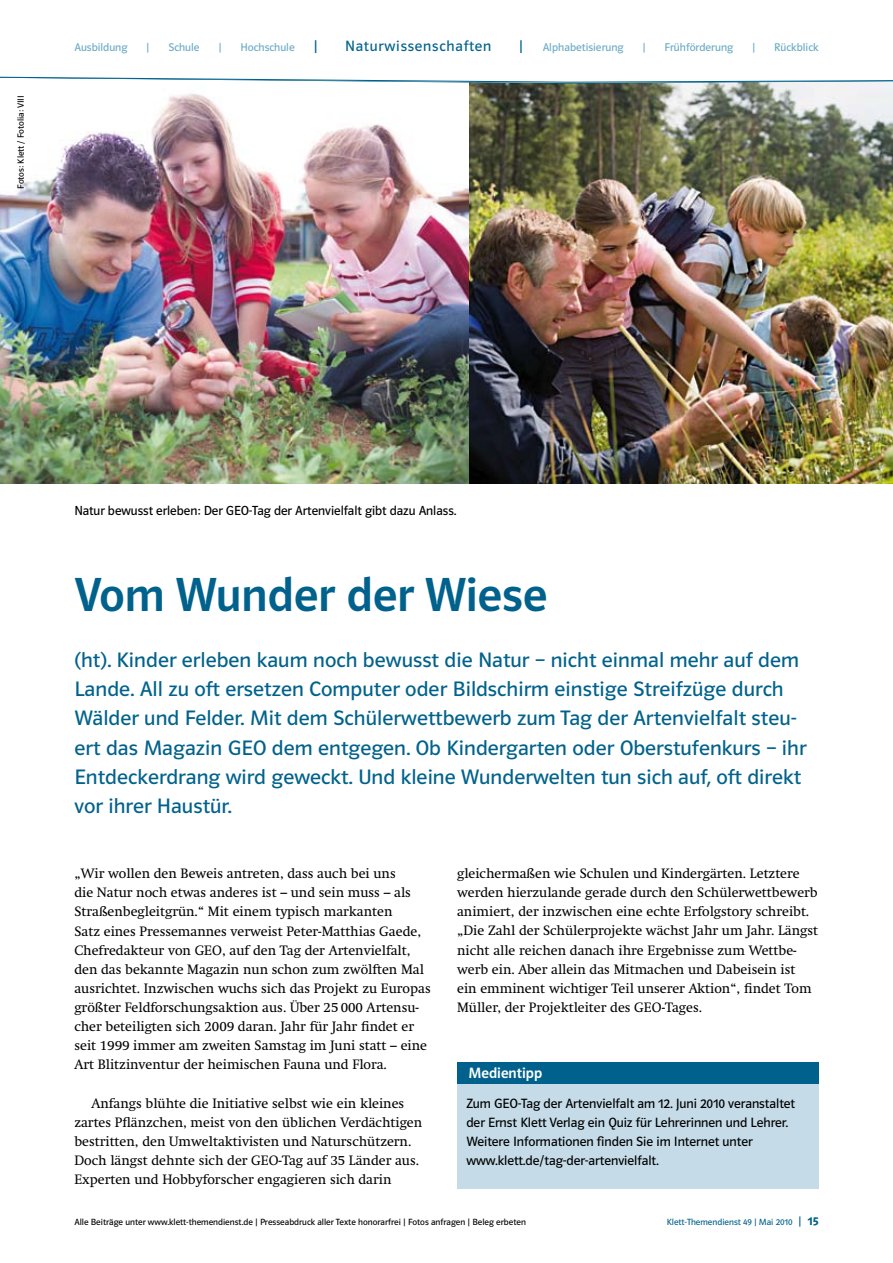
<style>
.page{position:relative;width:893px;height:1263px;background:#fff}
.page>*{position:absolute;margin:0;border:0;box-sizing:border-box;transform-origin:0 0}
.t1{font:48px "Polo ST11 K Krftg";color:#00628c}
.t2{font:21px/29.2px "Polo ST11 K Buch";letter-spacing:.005em;color:#00628c}
.t3{font:15px "Polo ST11 K Buch";letter-spacing:.05em;color:#00628c}
.t4{font:15px "Polo ST11 K Krftg";color:#fff}
.t5{font:13.5px/19.2px "Klett Swift";color:#000}
.t6{font:13.5px/19.2px "Polo ST11 K Buch";letter-spacing:-.005em;color:#000}
.t7{font:13.2px "Polo ST11 K Buch";color:#000}
.t8{font:11.25px "Polo ST11 K Buch";color:#6aaac5}
.t9{font:9px "Polo ST11 K Buch";color:#000}
.t10{font:9px "Polo ST11 K Buch";color:#00628c}
.s1{font-size:12px}
.s2{font-family:"Polo ST11 K Hfett";font-size:12px}
</style>
<div class="page">
<img style="left:0;top:88px;width:470px;height:396px">
<img style="left:470px;top:88px;width:423px;height:396px">
<svg style="left:0;top:76px;width:893px;height:12px"></svg>
<div style="left:457px;top:1080px;width:362px;height:108px;background:#c5dce8"></div>
<div style="left:457px;top:1062px;width:362px;height:22px;background:#00628c"></div>
<p class="t9" style="left:16px;top:189px;width:95px;rotate:-90deg">Fotos: Klett / Fotolia: VIII</p>
<p class="t8" style="left:74px;top:41px;width:55px">Ausbildung</p>
<p class="t8" style="left:146px;top:41px;width:5px">|</p>
<p class="t8" style="left:168px;top:41px;width:33px">Schule</p>
<p class="t8" style="left:218px;top:41px;width:5px">|</p>
<p class="t8" style="left:240px;top:41px;width:56px">Hochschule</p>
<p class="t3" style="left:313px;top:37px;width:6px">|</p>
<p class="t3" style="left:345px;top:37px;width:148px">Naturwissenschaften</p>
<p class="t3" style="left:519px;top:37px;width:6px">|</p>
<p class="t8" style="left:543px;top:41px;width:83px">Alphabetisierung</p>
<p class="t8" style="left:642px;top:41px;width:5px">|</p>
<p class="t8" style="left:665px;top:41px;width:70px">Frühförderung</p>
<p class="t8" style="left:752px;top:41px;width:5px">|</p>
<p class="t8" style="left:774px;top:41px;width:46px">Rückblick</p>
<p class="t7" style="left:74px;top:503px;width:383px">Natur bewusst erleben: Der GEO-Tag der Artenvielfalt gibt dazu Anlass.</p>
<h1 class="t1" style="left:74px;top:569px;width:474px">Vom Wunder der Wiese</h1>
<p class="t2" style="left:74px;top:645px;width:734px">(ht). Kinder erleben kaum noch bewusst die Natur – nicht einmal mehr auf dem Lande. All zu oft ersetzen Computer oder Bildschirm einstige Streifzüge durch Wälder und Felder. Mit dem Schülerwettbewerb zum Tag der Artenvielfalt steu&shy;ert das Magazin GEO dem entgegen. Ob Kindergarten oder Oberstufenkurs – ihr Entdeckerdrang wird geweckt. Und kleine Wunderwelten tun sich auf, oft direkt vor ihrer Haustür.</p>
<p class="t5" style="left:74px;top:864px;width:358px">„Wir wollen den Beweis antreten, dass auch bei uns<br>die Natur noch etwas anderes ist – und sein muss – als Straßenbegleitgrün.“ Mit einem typisch markanten<br>Satz eines Pressemannes verweist Peter-Matthias Gaede, Chefredakteur von GEO, auf den Tag der Artenvielfalt, den das bekannte Magazin nun schon zum zwölften Mal ausrichtet. Inzwischen wuchs sich das Projekt zu Europas größter Feldforschungsaktion aus. Über 25 000 Artensu&shy;cher beteiligten sich 2009 daran. Jahr für Jahr findet er seit 1999 immer am zweiten Samstag im Juni statt – eine Art Blitzinventur der heimischen Fauna und Flora.</p>
<p class="t5" style="left:74px;top:1094px;width:349px;text-indent:17px">Anfangs blühte die Initiative selbst wie ein kleines zartes Pflänzchen, meist von den üblichen Verdächtigen bestritten, den Umweltaktivisten und Naturschützern.<br>Doch längst dehnte sich der GEO-Tag auf 35 Länder aus.<br>Experten und Hobbyforscher engagieren sich darin</p>
<p class="t5" style="left:457px;top:864px;width:363px">gleichermaßen wie Schulen und Kindergärten. Letztere werden hierzulande gerade durch den Schülerwettbewerb animiert, der inzwischen eine echte Erfolgstory schreibt. „Die Zahl der Schülerprojekte wächst Jahr um Jahr. Längst nicht alle reichen danach ihre Ergebnisse zum Wettbe&shy;werb ein. Aber allein das Mitmachen und Dabeisein ist ein emminent wichtiger Teil unserer Aktion“, findet Tom Müller, der Projektleiter des GEO-Tages.</p>
<p class="t4" style="left:469px;top:1065px;width:75px">Medientipp</p>
<p class="t6" style="left:466px;top:1094px;width:330px">Zum GEO-Tag der Artenvielfalt am 12. Juni 2010 veranstaltet der Ernst Klett Verlag ein Quiz für Lehrerinnen und Lehrer.<br>Weitere Informationen finden Sie im Internet unter www.klett.de/tag-der-artenvielfalt.</p>
<p class="t9" style="left:74px;top:1217px;width:453px">Alle Beiträge unter www.klett-themendienst.de | Presseabdruck aller Texte honorarfrei | Fotos anfragen | Beleg erbeten</p>
<p class="t10" style="left:667px;top:1217px;width:153px">Klett-Themendienst 49 | Mai 2010 <span class="s1">|</span> <span class="s2">15</span></p>
</div>
